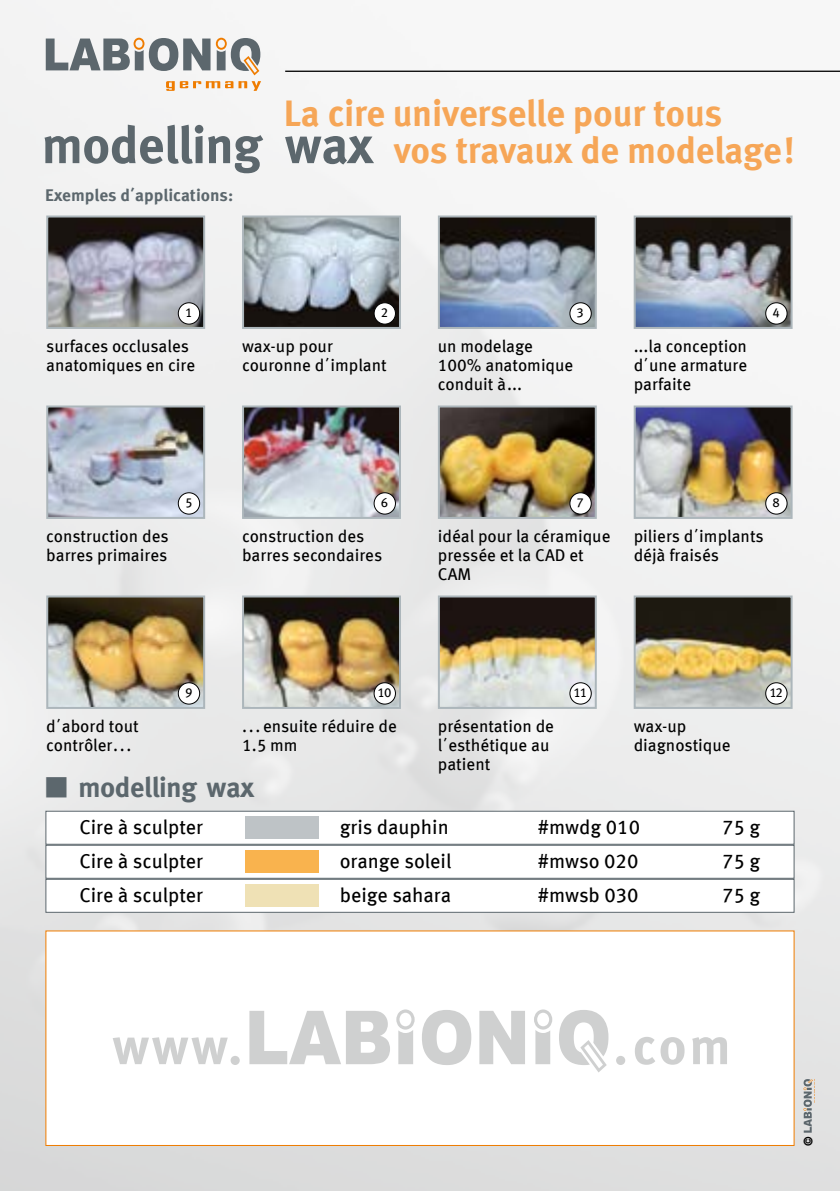
<style>
.page{position:relative;width:840px;height:1191px;background:#fff}
.page>*{position:absolute;margin:0;border:0;box-sizing:border-box;transform-origin:0 0}
.t1{font:700 52px "Meta";color:#5c676d}
.t2{font:700 51.8px "Meta OFC";letter-spacing:.05em;color:#cfd0d0}
.t3{font:700 37px "Meta OFC";letter-spacing:-.005em;color:#f6a657}
.t4{font:700 28px "Meta";color:#5c676d}
.t5{font:20px "Meta OFC";color:#000}
.t6{font:17px/19px "Meta OFC";color:#000}
.t7{font:700 17px "Meta OFC";color:#5c676d}
.t8{font:13px "Meta OFC";color:#000}
.t9{font:700 condensed 12px "Helvetica Neue LT";color:#000}
</style>
<div class="page">
<img style="left:0;top:0;width:839px;height:1191px">
<hr style="left:285px;top:71px;width:554px;height:1px;background:#000">
<svg style="left:46px;top:38px;width:215px;height:53px"></svg>
<div style="left:45px;top:930px;width:749px;height:216px;background:#fff;border:1px solid #ef7c00"></div>
<img style="left:49px;top:218px;width:153px;height:108px">
<div style="left:46px;top:215px;width:159px;height:114px;border:2px solid #acb6bb"></div>
<div style="left:178px;top:303px;width:21px;height:21px;background:#fff;border-radius:50%"></div>
<div style="left:178px;top:302px;width:22px;height:22px;border:1px solid #000;border-radius:50%"></div>
<img style="left:245px;top:218px;width:153px;height:108px">
<div style="left:242px;top:215px;width:159px;height:114px;border:2px solid #acb6bb"></div>
<div style="left:374px;top:303px;width:21px;height:21px;background:#fff;border-radius:50%"></div>
<div style="left:373px;top:302px;width:22px;height:22px;border:1px solid #000;border-radius:50%"></div>
<img style="left:440px;top:218px;width:153px;height:108px">
<div style="left:437px;top:215px;width:159px;height:114px;border:2px solid #acb6bb"></div>
<div style="left:569px;top:303px;width:22px;height:21px;background:#fff;border-radius:50%"></div>
<div style="left:569px;top:302px;width:22px;height:22px;border:1px solid #000;border-radius:50%"></div>
<img style="left:636px;top:218px;width:153px;height:108px">
<div style="left:633px;top:215px;width:159px;height:114px;border:2px solid #acb6bb"></div>
<div style="left:765px;top:303px;width:21px;height:21px;background:#fff;border-radius:50%"></div>
<div style="left:765px;top:302px;width:22px;height:22px;border:1px solid #000;border-radius:50%"></div>
<img style="left:49px;top:408px;width:153px;height:108px">
<div style="left:46px;top:405px;width:159px;height:114px;border:2px solid #acb6bb"></div>
<div style="left:178px;top:493px;width:21px;height:21px;background:#fff;border-radius:50%"></div>
<div style="left:178px;top:492px;width:22px;height:22px;border:1px solid #000;border-radius:50%"></div>
<img style="left:245px;top:408px;width:153px;height:108px">
<div style="left:242px;top:405px;width:159px;height:114px;border:2px solid #acb6bb"></div>
<div style="left:374px;top:493px;width:21px;height:21px;background:#fff;border-radius:50%"></div>
<div style="left:373px;top:492px;width:22px;height:22px;border:1px solid #000;border-radius:50%"></div>
<img style="left:440px;top:408px;width:153px;height:108px">
<div style="left:437px;top:405px;width:159px;height:114px;border:2px solid #acb6bb"></div>
<div style="left:569px;top:493px;width:22px;height:21px;background:#fff;border-radius:50%"></div>
<div style="left:569px;top:492px;width:22px;height:22px;border:1px solid #000;border-radius:50%"></div>
<img style="left:636px;top:408px;width:153px;height:108px">
<div style="left:633px;top:405px;width:159px;height:114px;border:2px solid #acb6bb"></div>
<div style="left:765px;top:493px;width:21px;height:21px;background:#fff;border-radius:50%"></div>
<div style="left:765px;top:492px;width:22px;height:22px;border:1px solid #000;border-radius:50%"></div>
<img style="left:49px;top:598px;width:153px;height:108px">
<div style="left:46px;top:595px;width:159px;height:114px;border:2px solid #acb6bb"></div>
<div style="left:178px;top:683px;width:21px;height:21px;background:#fff;border-radius:50%"></div>
<div style="left:178px;top:682px;width:22px;height:22px;border:1px solid #000;border-radius:50%"></div>
<img style="left:245px;top:598px;width:153px;height:108px">
<div style="left:242px;top:595px;width:159px;height:114px;border:2px solid #acb6bb"></div>
<div style="left:374px;top:683px;width:21px;height:21px;background:#fff;border-radius:50%"></div>
<div style="left:373px;top:682px;width:22px;height:22px;border:1px solid #000;border-radius:50%"></div>
<img style="left:440px;top:598px;width:153px;height:108px">
<div style="left:437px;top:595px;width:159px;height:114px;border:2px solid #acb6bb"></div>
<div style="left:569px;top:683px;width:22px;height:21px;background:#fff;border-radius:50%"></div>
<div style="left:569px;top:682px;width:22px;height:22px;border:1px solid #000;border-radius:50%"></div>
<img style="left:636px;top:598px;width:153px;height:108px">
<div style="left:633px;top:595px;width:159px;height:114px;border:2px solid #acb6bb"></div>
<div style="left:765px;top:683px;width:21px;height:21px;background:#fff;border-radius:50%"></div>
<div style="left:765px;top:682px;width:22px;height:22px;border:1px solid #000;border-radius:50%"></div>
<svg style="left:249px;top:1009px;width:359px;height:63px"></svg>
<svg style="left:803px;top:1078px;width:10px;height:54px"></svg>
<div style="left:45px;top:810px;width:749px;height:34px;background:#fff;border:1px solid #5c676d"></div>
<div style="left:45px;top:844px;width:749px;height:34px;background:#fff;border:1px solid #5c676d"></div>
<div style="left:45px;top:878px;width:749px;height:34px;background:#fff;border:1px solid #5c676d"></div>
<div style="left:244px;top:816px;width:74px;height:23px;background:#bec3c6"></div>
<div style="left:244px;top:850px;width:74px;height:23px;background:#f9b34e"></div>
<div style="left:244px;top:884px;width:74px;height:23px;background:#efe1b5"></div>
<p class="t3" style="left:283px;top:90px;width:440px">La cire universelle pour tous</p>
<p class="t3" style="left:393px;top:127px;width:402px">vos travaux de modelage!</p>
<p class="t1" style="left:42px;top:115px;width:332px">modelling wax</p>
<p class="t7" style="left:45px;top:184px;width:190px">Exemples d΄applications:</p>
<p class="t8" style="left:185px;top:304px;width:9px">1</p>
<p class="t8" style="left:380px;top:304px;width:9px">2</p>
<p class="t8" style="left:576px;top:304px;width:9px">3</p>
<p class="t8" style="left:772px;top:304px;width:9px">4</p>
<p class="t6" style="left:46px;top:337px;width:150px">surfaces occlusales anatomiques en cire</p>
<p class="t6" style="left:242px;top:337px;width:146px">wax-up pour couronne d΄implant</p>
<p class="t6" style="left:437px;top:337px;width:137px">un modelage<br>100% anatomique conduit à...</p>
<p class="t6" style="left:633px;top:337px;width:115px;text-align:justify">...la conception d΄une armature parfaite</p>
<p class="t8" style="left:185px;top:494px;width:9px">5</p>
<p class="t8" style="left:380px;top:494px;width:9px">6</p>
<p class="t8" style="left:576px;top:494px;width:9px">7</p>
<p class="t8" style="left:772px;top:494px;width:9px">8</p>
<p class="t6" style="left:46px;top:527px;width:124px">construction des barres primaires</p>
<p class="t6" style="left:242px;top:527px;width:142px">construction des barres secondaires</p>
<p class="t6" style="left:437px;top:527px;width:174px">idéal pour la céramique pressée et la CAD et<br>CAM</p>
<p class="t6" style="left:633px;top:527px;width:132px">piliers d΄implants déjà fraisés</p>
<p class="t8" style="left:185px;top:684px;width:9px">9</p>
<p class="t8" style="left:377px;top:684px;width:15px">10</p>
<p class="t8" style="left:573px;top:684px;width:15px">11</p>
<p class="t8" style="left:769px;top:684px;width:15px">12</p>
<p class="t6" style="left:46px;top:717px;width:94px">d΄abord tout contrôler...</p>
<p class="t6" style="left:242px;top:717px;width:156px">... ensuite réduire de<br>1.5 mm</p>
<p class="t6" style="left:437px;top:717px;width:118px">présentation de l΄esthétique au patient</p>
<p class="t6" style="left:633px;top:717px;width:98px">wax-up diagnostique</p>
<p class="t4" style="left:45px;top:770px;width:210px">■ modelling wax</p>
<p class="t5" style="left:79px;top:814px;width:125px">Cire à sculpter</p>
<p class="t5" style="left:339px;top:814px;width:110px">gris dauphin</p>
<p class="t5" style="left:537px;top:814px;width:104px">#mwdg 010</p>
<p class="t5" style="left:721px;top:814px;width:40px">75 g</p>
<p class="t5" style="left:79px;top:848px;width:125px">Cire à sculpter</p>
<p class="t5" style="left:339px;top:848px;width:113px">orange soleil</p>
<p class="t5" style="left:537px;top:848px;width:102px">#mwso 020</p>
<p class="t5" style="left:721px;top:848px;width:40px">75 g</p>
<p class="t5" style="left:79px;top:882px;width:125px">Cire à sculpter</p>
<p class="t5" style="left:339px;top:882px;width:113px">beige sahara</p>
<p class="t5" style="left:537px;top:882px;width:102px">#mwsb 030</p>
<p class="t5" style="left:721px;top:882px;width:40px">75 g</p>
<p class="t2" style="left:112px;top:1013px;width:132px">www.</p>
<p class="t2" style="left:613px;top:1013px;width:119px">.com</p>
<p class="t9" style="left:800px;top:1146px;width:11px;rotate:-90deg">©</p>
</div>
